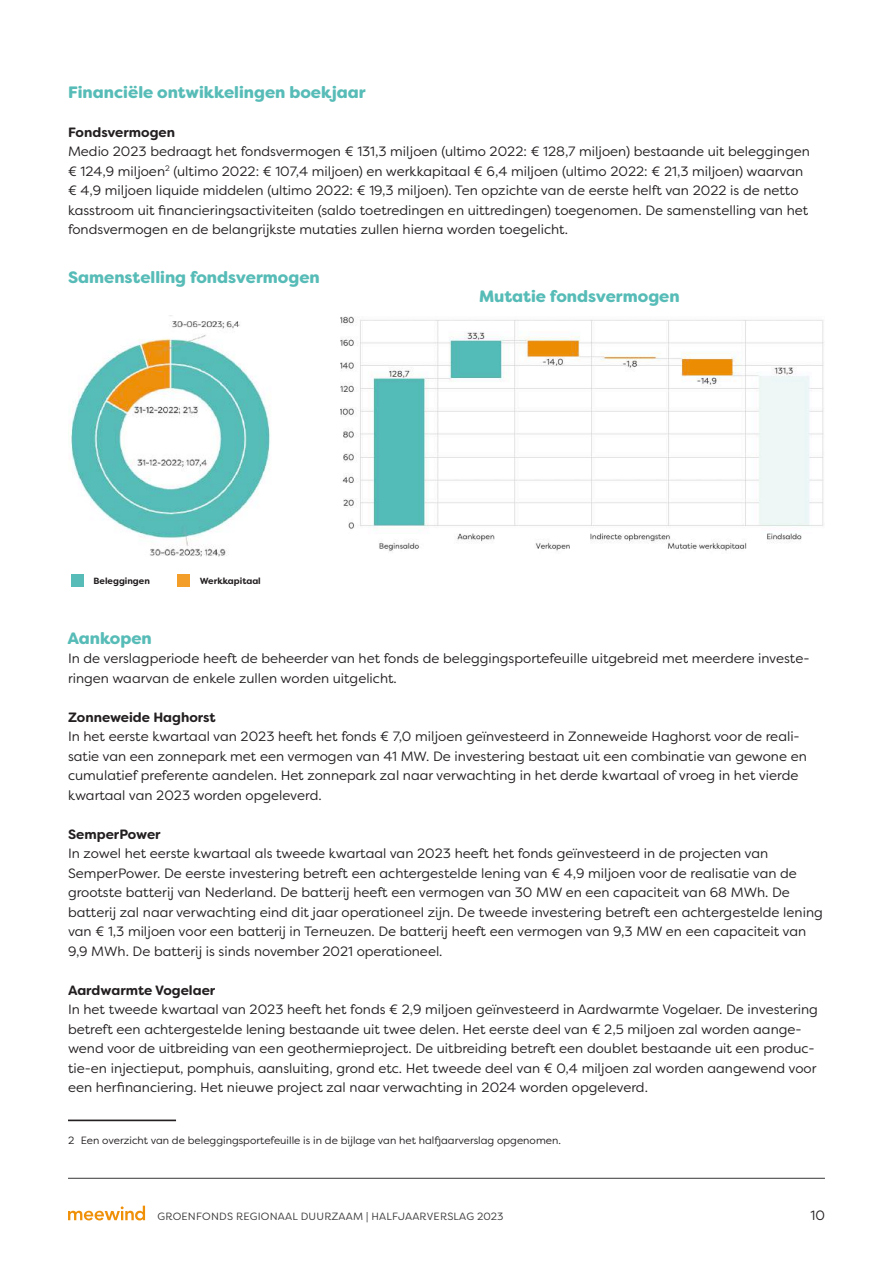
<style>
.page{position:relative;width:893px;height:1263px;background:#fff}
.page>*{position:absolute;margin:0;border:0;box-sizing:border-box;transform-origin:0 0}
.t1{font:900 16.5px "Filson Soft";color:#57bcb7}
.t2{font:13.5px/19.5px "Filson Soft";color:#231f20}
.t3{font:700 13.5px "Filson Soft";color:#231f20}
.t4{font:10.5px "Filson Soft";color:#231f20}
.t5{font:10.5px "Filson Soft";letter-spacing:.02em;color:#373737}
.t6{font:700 9px "Filson Soft";color:#231f20}
</style>
<div class="page">
<svg style="left:68px;top:1206px;width:77px;height:14px"></svg>
<hr style="left:68px;top:1178px;width:757px;height:1px;background:#373737">
<div style="left:71px;top:574px;width:13px;height:13px;background:#57bcb7"></div>
<div style="left:178px;top:574px;width:12px;height:13px;background:#f29e29"></div>
<img style="left:68px;top:321px;width:203px;height:236px">
<hr style="left:68px;top:1119px;width:108px;height:2px;background:#231f20">
<img style="left:340px;top:316px;width:484px;height:236px">
<p class="t1" style="left:68px;top:81px;width:299px">Financiële ontwikkelingen boekjaar</p>
<p class="t3" style="left:68px;top:123px;width:109px">Fondsvermogen</p>
<p class="t2" style="left:68px;top:141px;width:743px">Medio 2023 bedraagt het fondsvermogen € 131,3 miljoen (ultimo 2022: € 128,7 miljoen) bestaande uit beleggingen € 124,9 miljoen<sup>2</sup> (ultimo 2022: € 107,4 miljoen) en werkkapitaal € 6,4 miljoen (ultimo 2022: € 21,3 miljoen) waarvan € 4,9 miljoen liquide middelen (ultimo 2022: € 19,3 miljoen). Ten opzichte van de eerste helft van 2022 is de netto kasstroom uit financieringsactiviteiten (saldo toetredingen en uittredingen) toegenomen. De samenstelling van het fondsvermogen en de belangrijkste mutaties zullen hierna worden toegelicht.</p>
<p class="t1" style="left:68px;top:267px;width:253px">Samenstelling fondsvermogen</p>
<p class="t6" style="left:94px;top:575px;width:58px">Beleggingen</p>
<p class="t6" style="left:200px;top:575px;width:63px">Werkkapitaal</p>
<p class="t1" style="left:479px;top:286px;width:202px">Mutatie fondsvermogen</p>
<p class="t1" style="left:68px;top:627px;width:86px">Aankopen</p>
<p class="t2" style="left:68px;top:648px;width:743px">In de verslagperiode heeft de beheerder van het fonds de beleggingsportefeuille uitgebreid met meerdere investe&shy;ringen waarvan de enkele zullen worden uitgelicht.</p>
<p class="t3" style="left:68px;top:708px;width:149px">Zonneweide Haghorst</p>
<p class="t2" style="left:68px;top:726px;width:740px">In het eerste kwartaal van 2023 heeft het fonds € 7,0 miljoen geïnvesteerd in Zonneweide Haghorst voor de reali&shy;satie van een zonnepark met een vermogen van 41 MW. De investering bestaat uit een combinatie van gewone en cumulatief preferente aandelen. Het zonnepark zal naar verwachting in het derde kwartaal of vroeg in het vierde kwartaal van 2023 worden opgeleverd.</p>
<p class="t3" style="left:68px;top:825px;width:94px">SemperPower</p>
<p class="t2" style="left:68px;top:843px;width:756px">In zowel het eerste kwartaal als tweede kwartaal van 2023 heeft het fonds geïnvesteerd in de projecten van SemperPower. De eerste investering betreft een achtergestelde lening van € 4,9 miljoen voor de realisatie van de grootste batterij van Nederland. De batterij heeft een vermogen van 30 MW en een capaciteit van 68 MWh. De batterij zal naar verwachting eind dit jaar operationeel zijn. De tweede investering betreft een achtergestelde lening van € 1,3 miljoen voor een batterij in Terneuzen. De batterij heeft een vermogen van 9,3 MW en een capaciteit van 9,9 MWh. De batterij is sinds november 2021 operationeel.</p>
<p class="t3" style="left:68px;top:981px;width:149px">Aardwarmte Vogelaer</p>
<p class="t2" style="left:68px;top:999px;width:751px">In het tweede kwartaal van 2023 heeft het fonds € 2,9 miljoen geïnvesteerd in Aardwarmte Vogelaer. De investering betreft een achtergestelde lening bestaande uit twee delen. Het eerste deel van € 2,5 miljoen zal worden aange&shy;wend voor de uitbreiding van een geothermieproject. De uitbreiding betreft een doublet bestaande uit een produc&shy;tie-en injectieput, pomphuis, aansluiting, grond etc. Het tweede deel van € 0,4 miljoen zal worden aangewend voor een herfinanciering. Het nieuwe project zal naar verwachting in 2024 worden opgeleverd.</p>
<p class="t4" style="left:68px;top:1133px;width:494px">2 Een overzicht van de beleggingsportefeuille is in de bijlage van het halfjaarverslag opgenomen.</p>
<p class="t5" style="left:157px;top:1210px;width:347px">GROENFONDS REGIONAAL DUURZAAM | HALFJAARVERSLAG 2023</p>
<p class="t2" style="left:810px;top:1206px;width:16px">10</p>
</div>
